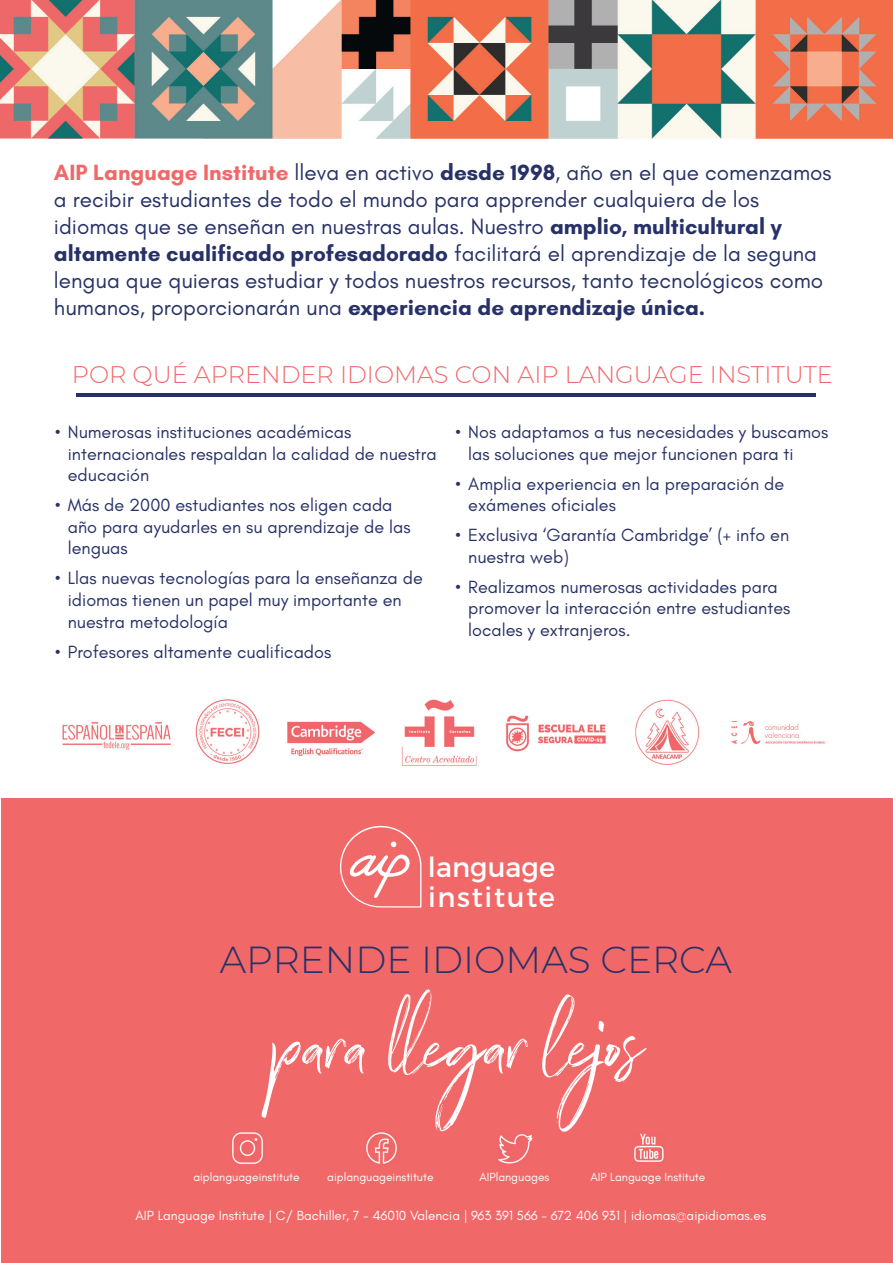
<style>
.page{position:relative;width:893px;height:1263px;background:#fff}
.page>*{position:absolute;margin:0;border:0;box-sizing:border-box;transform-origin:0 0}
.t1{font:135px "Soak Up The Sun Script";color:#fff}
.t2{font:300 37.5px "Montserrat";color:#273167}
.t3{font:27.6px/29.8px "Montserrat";letter-spacing:.055em;color:#fff}
.t4{font:300 24px "Montserrat";color:#f1686a}
.t5{font:22.5px/27px "Glacial Indifference";color:#273167}
.t6{font:18px/21.6px "Glacial Indifference";color:#283167}
.t7{font:13.5px "Glacial Indifference";color:#fff}
.t8{font:12px "Glacial Indifference";color:#fff}
.s1{font-weight:700;color:#f16869}
.s2{font-weight:700}
.s3{font-size:115.5px}
.s4{font-family:"Montserrat";font-weight:300;font-size:10.5px}
</style>
<div class="page">
<img style="left:0;top:0;width:893px;height:138px">
<hr style="left:77px;top:393px;width:739px;height:3px;background:#283167">
<img style="left:62px;top:699px;width:763px;height:67px">
<div style="left:2px;top:798px;width:891px;height:465px;background:#f16869"></div>
<svg style="left:340px;top:825px;width:81px;height:82px"></svg>
<img style="left:232px;top:1132px;width:31px;height:32px">
<img style="left:366px;top:1132px;width:31px;height:32px">
<img style="left:498px;top:1134px;width:34px;height:30px">
<img style="left:634px;top:1133px;width:30px;height:29px">
<p class="t5" style="left:54px;top:159px;width:779px"><span class="s1">AIP Language Institute</span> lleva en activo <span class="s2">desde 1998</span>, año en el que comenzamos a recibir estudiantes de todo el mundo para apprender cualquiera de los idiomas que se enseñan en nuestras aulas. Nuestro <span class="s2">amplio, multicultural y altamente cualificado profesadorado</span> facilitará el aprendizaje de la seguna lengua que quieras estudiar y todos nuestros recursos, tanto tecnológicos como humanos, proporcionarán una <span class="s2">experiencia de aprendizaje única.</span></p>
<h3 class="t4" style="left:72px;top:358px;width:763px">POR QUÉ APRENDER IDIOMAS CON AIP LANGUAGE INSTITUTE</h3>
<p class="t6" style="left:468px;top:421px;width:361px;text-indent:-13px">• Nos adaptamos a tus necesidades y buscamos las soluciones que mejor funcionen para ti</p>
<p class="t6" style="left:468px;top:473px;width:318px;text-indent:-13px">• Amplia experiencia en la preparación de exámenes oficiales</p>
<p class="t6" style="left:468px;top:525px;width:322px;text-indent:-13px">• Exclusiva ‘Garantía Cambridge’ (+ info en nuestra web)</p>
<p class="t6" style="left:468px;top:576px;width:324px;text-indent:-13px">• Realizamos numerosas actividades para promover la interacción entre estudiantes locales y extranjeros.</p>
<p class="t6" style="left:68px;top:421px;width:370px;text-indent:-13px">• Numerosas instituciones académicas internacionales respaldan la calidad de nuestra educación</p>
<p class="t6" style="left:68px;top:495px;width:344px;text-indent:-13px">• Más de 2000 estudiantes nos eligen cada año para ayudarles en su aprendizaje de las lenguas</p>
<p class="t6" style="left:68px;top:568px;width:356px;text-indent:-13px">• Llas nuevas tecnologías para la enseñanza de idiomas tienen un papel muy importante en nuestra metodología</p>
<p class="t6" style="left:55px;top:641px;width:278px">• Profesores altamente cualificados</p>
<h3 class="t3" style="left:428px;top:853px;width:129px">language institute</h3>
<h2 class="t2" style="left:220px;top:934px;width:513px">APRENDE IDIOMAS CERCA</h2>
<h1 class="t1" style="left:271px;top:935px;width:371px">para egar <span class="s3">l</span>ejos</h1>
<p class="t8" style="left:193px;top:1170px;width:108px">aiplanguageinstitute</p>
<p class="t8" style="left:327px;top:1170px;width:108px">aiplanguageinstitute</p>
<p class="t8" style="left:479px;top:1170px;width:72px">AIPlanguages</p>
<p class="t8" style="left:591px;top:1170px;width:116px">AIP Language Institute</p>
<p class="t7" style="left:136px;top:1208px;width:632px">AIP Language Institute | C/ Bachiller, 7 - 46010 Valencia | 963 391 566 - 672 406 931 | idiomas<span class="s4">@</span>aipidiomas.es</p>
</div>
